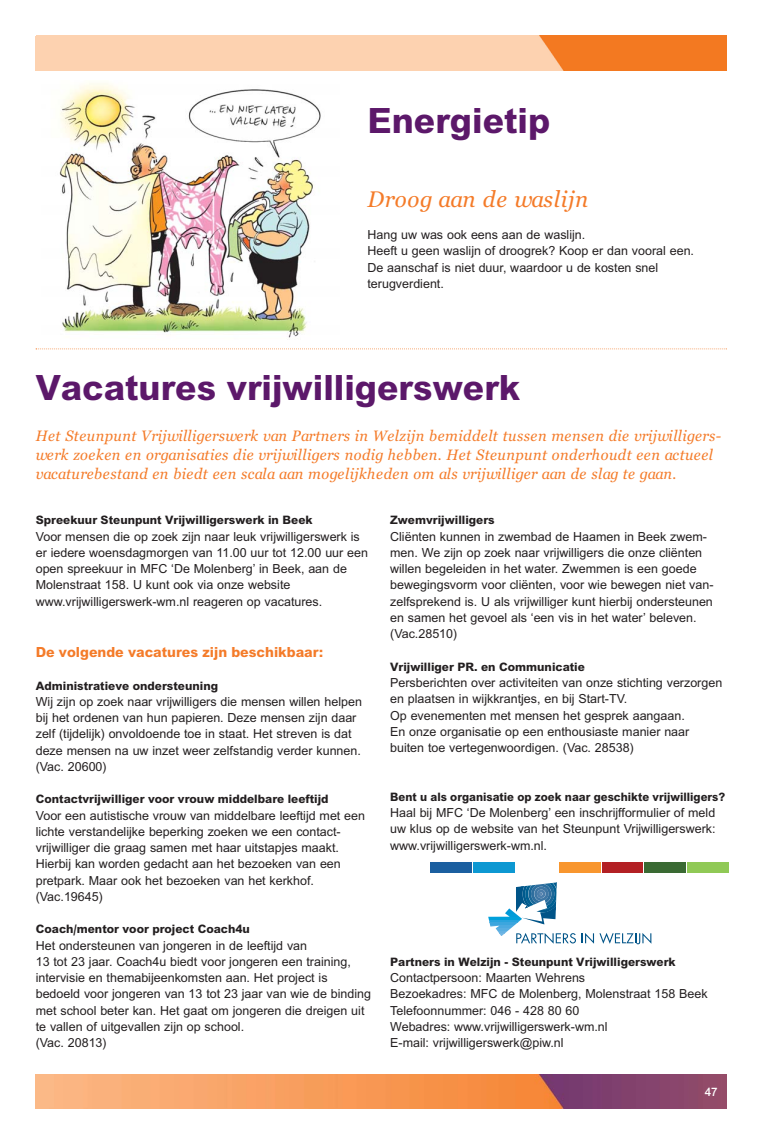
<style>
.page{position:relative;width:762px;height:1145px;background:#fff}
.page>*{position:absolute;margin:0;border:0;box-sizing:border-box;transform-origin:0 0}
.t1{font:700 37.5px "Arial";color:#5c186a}
.t2{font:italic 22.5px "Georgia";letter-spacing:.03em;color:#f47b29}
.t3{font:italic 15px/18.8px "Georgia";letter-spacing:.03em;color:#f47b29}
.t4{font:700 15px "Arial";color:#f47b29}
.t5{font:12.5px/16.2px "Arial";color:#231f20}
.t6{font:700 12.5px "Arial";color:#231f20}
.t7{font:700 12.5px "Arial";color:#231f20;scale:.96 1}
.t8{font:500 12.5px "Arial";color:#fff}
</style>
<div class="page">
<svg style="left:35px;top:1108px;width:691px;height:1px"></svg>
<img style="left:35px;top:1074px;width:692px;height:34px">
<svg style="left:35px;top:70px;width:691px;height:1px"></svg>
<img style="left:35px;top:35px;width:692px;height:35px">
<svg style="left:36px;top:348px;width:691px;height:1px"></svg>
<svg style="left:516px;top:882px;width:41px;height:42px"></svg>
<hr style="left:488px;top:908px;width:34px;height:3px;background:#0096d7">
<hr style="left:488px;top:911px;width:34px;height:3px;background:#0099d8">
<hr style="left:488px;top:914px;width:34px;height:2px;background:#009cd9">
<hr style="left:488px;top:917px;width:34px;height:2px;background:#00a0db">
<hr style="left:488px;top:919px;width:34px;height:3px;background:#28a3dd">
<hr style="left:488px;top:922px;width:34px;height:3px;background:#3ca6de">
<hr style="left:488px;top:925px;width:34px;height:2px;background:#4caae0">
<hr style="left:488px;top:928px;width:34px;height:2px;background:#59aee1">
<hr style="left:488px;top:931px;width:34px;height:2px;background:#66b2e3">
<hr style="left:488px;top:933px;width:34px;height:3px;background:#71b6e4">
<svg style="left:516px;top:932px;width:60px;height:11px"></svg>
<svg style="left:582px;top:933px;width:69px;height:11px"></svg>
<div style="left:431px;top:862px;width:41px;height:10px;background:#1b5fa0"></div>
<div style="left:473px;top:862px;width:42px;height:10px;background:#0d98d2"></div>
<div style="left:560px;top:862px;width:41px;height:10px;background:#f8962e"></div>
<div style="left:602px;top:862px;width:41px;height:10px;background:#b32024"></div>
<div style="left:645px;top:862px;width:41px;height:10px;background:#3a6a33"></div>
<div style="left:687px;top:862px;width:41px;height:10px;background:#90c956"></div>
<img style="left:59px;top:83px;width:262px;height:255px">
<h1 class="t1" style="left:367px;top:108px;width:184px">Energietip</h1>
<h2 class="t2" style="left:367px;top:190px;width:222px">Droog aan de waslijn</h2>
<p class="t5" style="left:367px;top:228px;width:328px">Hang uw was ook eens aan de waslijn.<br>Heeft u geen waslijn of droogrek? Koop er dan vooral een.<br>De aanschaf is niet duur, waardoor u de kosten snel terugverdient.</p>
<h1 class="t1" style="left:36px;top:375px;width:486px">Vacatures vrijwilligerswerk</h1>
<p class="t3" style="left:36px;top:428px;width:687px">Het Steunpunt Vrijwilligerswerk van Partners in Welzijn bemiddelt tussen mensen die vrijwilligers&shy;werk zoeken en organisaties die vrijwilligers nodig hebben. Het Steunpunt onderhoudt een actueel vacaturebestand en biedt een scala aan mogelijkheden om als vrijwilliger aan de slag te gaan.</p>
<p class="t6" style="left:36px;top:516px;width:278px">Spreekuur Steunpunt Vrijwilligerswerk in Beek</p>
<p class="t5" style="left:36px;top:529px;width:334px">Voor mensen die op zoek zijn naar leuk vrijwilligerswerk is er iedere woensdagmorgen van 11.00 uur tot 12.00 uur een open spreekuur in MFC ‘De Molenberg’ in Beek, aan de Molenstraat 158. U kunt ook via onze website www.vrijwilligerswerk-wm.nl reageren op vacatures.</p>
<p class="t4" style="left:36px;top:647px;width:289px">De volgende vacatures zijn beschikbaar:</p>
<p class="t6" style="left:36px;top:681px;width:184px">Administratieve ondersteuning</p>
<p class="t5" style="left:36px;top:694px;width:328px">Wij zijn op zoek naar vrijwilligers die mensen willen helpen bij het ordenen van hun papieren. Deze mensen zijn daar zelf (tijdelijk) onvoldoende toe in staat. Het streven is dat deze mensen na uw inzet weer zelfstandig verder kunnen. (Vac. 20600)</p>
<p class="t6" style="left:36px;top:795px;width:294px">Contactvrijwilliger voor vrouw middelbare leeftijd</p>
<p class="t5" style="left:36px;top:808px;width:331px">Voor een autistische vrouw van middelbare leeftijd met een lichte verstandelijke beperking zoeken we een contact&shy;vrijwilliger die graag samen met haar uitstapjes maakt.<br>Hierbij kan worden gedacht aan het bezoeken van een pretpark. Maar ook het bezoeken van het kerkhof. (Vac.19645)</p>
<p class="t6" style="left:36px;top:925px;width:216px">Coach/mentor voor project Coach4u</p>
<p class="t5" style="left:36px;top:938px;width:337px">Het ondersteunen van jongeren in de leeftijd van<br>13 tot 23 jaar. Coach4u biedt voor jongeren een training, intervisie en themabijeenkomsten aan. Het project is bedoeld voor jongeren van 13 tot 23 jaar van wie de binding met school beter kan. Het gaat om jongeren die dreigen uit te vallen of uitgevallen zijn op school.<br>(Vac. 20813)</p>
<p class="t6" style="left:390px;top:516px;width:106px">Zwemvrijwilligers</p>
<p class="t5" style="left:390px;top:529px;width:325px">Cliënten kunnen in zwembad de Haamen in Beek zwem&shy;men. We zijn op zoek naar vrijwilligers die onze cliënten willen begeleiden in het water. Zwemmen is een goede bewegingsvorm voor cliënten, voor wie bewegen niet van&shy;zelfsprekend is. U als vrijwilliger kunt hierbij ondersteunen en samen het gevoel als ‘een vis in het water’ beleven. (Vac.28510)</p>
<p class="t6" style="left:390px;top:662px;width:196px">Vrijwilliger PR. en Communicatie</p>
<p class="t5" style="left:390px;top:675px;width:334px">Persberichten over activiteiten van onze stichting verzorgen en plaatsen in wijkkrantjes, en bij Start-TV.<br>Op evenementen met mensen het gesprek aangaan.<br>En onze organisatie op een enthousiaste manier naar buiten toe vertegenwoordigen. (Vac. 28538)</p>
<p class="t7" style="left:390px;top:792px;width:351px">Bent u als organisatie op zoek naar geschikte vrijwilligers?</p>
<p class="t5" style="left:390px;top:805px;width:327px;text-align:justify">Haal bij MFC ‘De Molenberg’ een inschrijfformulier of meld uw klus op de website van het Steunpunt Vrijwilligerswerk: www.vrijwilligerswerk-wm.nl.</p>
<p class="t6" style="left:390px;top:957px;width:287px">Partners in Welzijn - Steunpunt Vrijwilligerswerk</p>
<p class="t5" style="left:390px;top:970px;width:319px">Contactpersoon: Maarten Wehrens<br>Bezoekadres: MFC de Molenberg, Molenstraat 158 Beek Telefoonnummer: 046 - 428 80 60<br>Webadres: www.vrijwilligerswerk-wm.nl<br>E-mail: vrijwilligerswerk@piw.nl</p>
<p class="t8" style="left:705px;top:1087px;width:14px">47</p>
</div>
